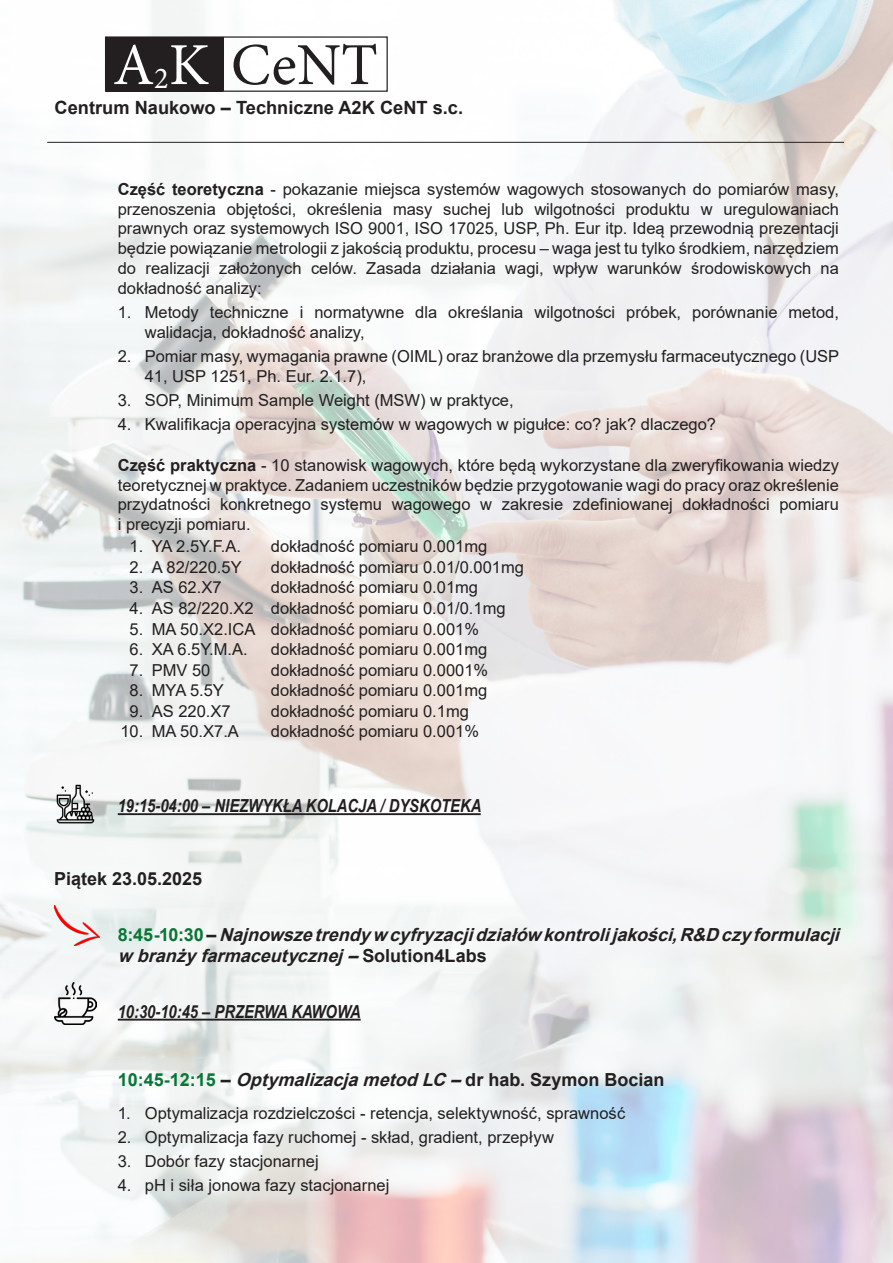
<style>
.page{position:relative;width:893px;height:1263px;background:#fff}
.page>*{position:absolute;margin:0;border:0;box-sizing:border-box;transform-origin:0 0}
.t1{font:59.55px "Minion Pro";color:#231f20}
.t2{font:700 18.3px "Arial";color:#231f20}
.t3{font:italic 700 18px/21.6px "Arial";letter-spacing:-.005em;color:#231f20}
.t4{font:italic 700 18px "Arial Narrow";color:#231f20}
.t5{font:700 18px "Arial";color:#231f20}
.t6{font:16.5px/19.8px "Arial";color:#231f20;text-align:justify}
.s1{color:#fff}
.s2{font-size:30.45px;color:#fff}
.s3{font-weight:700}
.s4{font-style:normal;color:#087736}
.s5{font-style:normal}
</style>
<div class="page">
<img style="left:1px;top:0;width:892px;height:1262px">
<div style="left:106px;top:37px;width:116px;height:54px;background:#231f20"></div>
<div style="left:105px;top:36px;width:118px;height:56px;border:1px solid #231f20"></div>
<div style="left:223px;top:36px;width:165px;height:56px;border:1px solid #231f20"></div>
<hr style="left:47px;top:142px;width:797px;height:1px;background:#231f20">
<hr style="left:118px;top:813px;width:363px;height:2px;background:#231f20">
<hr style="left:118px;top:1019px;width:243px;height:1px;background:#231f20">
<img style="left:54px;top:782px;width:43px;height:43px">
<img style="left:55px;top:982px;width:42px;height:42px">
<img style="left:55px;top:906px;width:44px;height:39px">
<p class="t1" style="left:113px;top:25px;width:266px"><span class="s1">A</span><span class="s2">2</span><span class="s1">K</span> CeNT</p>
<p class="t2" style="left:55px;top:95px;width:410px">Centrum Naukowo – Techniczne A2K CeNT s.c.</p>
<p class="t6" style="left:118px;top:179px;width:723px"><span class="s3">Część teoretyczna</span> - pokazanie miejsca systemów wagowych stosowanych do pomiarów masy, przenoszenia objętości, określenia masy suchej lub wilgotności produktu w uregulowaniach prawnych oraz systemowych ISO 9001, ISO 17025, USP, Ph. Eur itp. Ideą przewodnią prezentacji będzie powiązanie metrologii z jakością produktu, procesu – waga jest tu tylko środkiem, narzędziem do realizacji założonych celów. Zasada działania wagi, wpływ warunków środowiskowych na dokładność analizy:</p>
<p class="t6" style="left:145px;top:302px;width:696px;text-indent:-27px">1. Metody techniczne i normatywne dla określania wilgotności próbek, porównanie metod, walidacja, dokładność analizy,</p>
<p class="t6" style="left:145px;top:346px;width:696px;text-indent:-27px">2. Pomiar masy, wymagania prawne (OIML) oraz branżowe dla przemysłu farmaceutycznego (USP<br>41, USP 1251, Ph. Eur. 2.1.7),</p>
<p class="t6" style="left:118px;top:390px;width:397px">3. SOP, Minimum Sample Weight (MSW) w praktyce,</p>
<p class="t6" style="left:118px;top:414px;width:600px">4. Kwalifikacja operacyjna systemów w wagowych w pigułce: co? jak? dlaczego?</p>
<p class="t6" style="left:118px;top:455px;width:723px"><span class="s3">Część praktyczna</span> - 10 stanowisk wagowych, które będą wykorzystane dla zweryfikowania wiedzy teoretycznej w praktyce. Zadaniem uczestników będzie przygotowanie wagi do pracy oraz określenie przydatności konkretnego systemu wagowego w zakresie zdefiniowanej dokładności pomiaru i precyzji pomiaru.</p>
<p class="t6" style="left:130px;top:537px;width:15px">1.</p>
<p class="t6" style="left:152px;top:537px;width:91px">YA 2.5Y.F.A.</p>
<p class="t6" style="left:271px;top:537px;width:218px">dokładność pomiaru 0.001mg</p>
<p class="t6" style="left:130px;top:557px;width:15px">2.</p>
<p class="t6" style="left:152px;top:557px;width:91px">A 82/220.5Y</p>
<p class="t6" style="left:271px;top:557px;width:255px">dokładność pomiaru 0.01/0.001mg</p>
<p class="t6" style="left:130px;top:578px;width:15px">3.</p>
<p class="t6" style="left:152px;top:578px;width:71px">AS 62.X7</p>
<p class="t6" style="left:271px;top:578px;width:209px">dokładność pomiaru 0.01mg</p>
<p class="t6" style="left:130px;top:598px;width:15px">4.</p>
<p class="t6" style="left:152px;top:598px;width:103px">AS 82/220.X2</p>
<p class="t6" style="left:271px;top:598px;width:236px">dokładność pomiaru 0.01/0.1mg</p>
<p class="t6" style="left:130px;top:619px;width:15px">5.</p>
<p class="t6" style="left:152px;top:619px;width:105px">MA 50.X2.ICA</p>
<p class="t6" style="left:271px;top:619px;width:210px">dokładność pomiaru 0.001%</p>
<p class="t6" style="left:130px;top:639px;width:15px">6.</p>
<p class="t6" style="left:152px;top:639px;width:98px">XA 6.5Y.M.A.</p>
<p class="t6" style="left:271px;top:639px;width:218px">dokładność pomiaru 0.001mg</p>
<p class="t6" style="left:130px;top:660px;width:15px">7.</p>
<p class="t6" style="left:152px;top:660px;width:60px">PMV 50</p>
<p class="t6" style="left:271px;top:660px;width:219px">dokładność pomiaru 0.0001%</p>
<p class="t6" style="left:130px;top:680px;width:15px">8.</p>
<p class="t6" style="left:152px;top:680px;width:74px">MYA 5.5Y</p>
<p class="t6" style="left:271px;top:680px;width:218px">dokładność pomiaru 0.001mg</p>
<p class="t6" style="left:130px;top:701px;width:15px">9.</p>
<p class="t6" style="left:152px;top:701px;width:80px">AS 220.X7</p>
<p class="t6" style="left:271px;top:701px;width:200px">dokładność pomiaru 0.1mg</p>
<p class="t6" style="left:120px;top:721px;width:24px">10.</p>
<p class="t6" style="left:152px;top:721px;width:89px">MA 50.X7.A</p>
<p class="t6" style="left:271px;top:721px;width:210px">dokładność pomiaru 0.001%</p>
<p class="t4" style="left:118px;top:792px;width:365px">19:15-04:00 – NIEZWYKŁA KOLACJA / DYSKOTEKA</p>
<p class="t5" style="left:54px;top:866px;width:150px">Piątek 23.05.2025</p>
<p class="t3" style="left:118px;top:923px;width:730px"><span class="s4">8 : 4 5 - 1 0 : 3 0</span> <span class="s5">–</span> Najnowszetrendywcyfryzacjidziałów kontrolijakości,R&amp;D czyformulacji w branżyfarmaceutycznej –<span class="s5">S o l u t i o n 4 L a b s</span></p>
<p class="t4" style="left:118px;top:998px;width:244px">10:30-10:45 – PRZERWA KAWOWA</p>
<p class="t3" style="left:118px;top:1069px;width:548px"><span class="s4">10:45-12:15</span> <span class="s5">–</span> OptymalizacjametodLC –<span class="s5">dr hab. Szymon Bocian</span></p>
<p class="t6" style="left:118px;top:1103px;width:509px">1. Optymalizacja rozdzielczości - retencja, selektywność, sprawność</p>
<p class="t6" style="left:118px;top:1127px;width:438px">2. Optymalizacja fazy ruchomej - skład, gradient, przepływ</p>
<p class="t6" style="left:118px;top:1151px;width:202px">3. Dobór fazy stacjonarnej</p>
<p class="t6" style="left:118px;top:1175px;width:273px">4. pH i siła jonowa fazy stacjonarnej</p>
</div>
